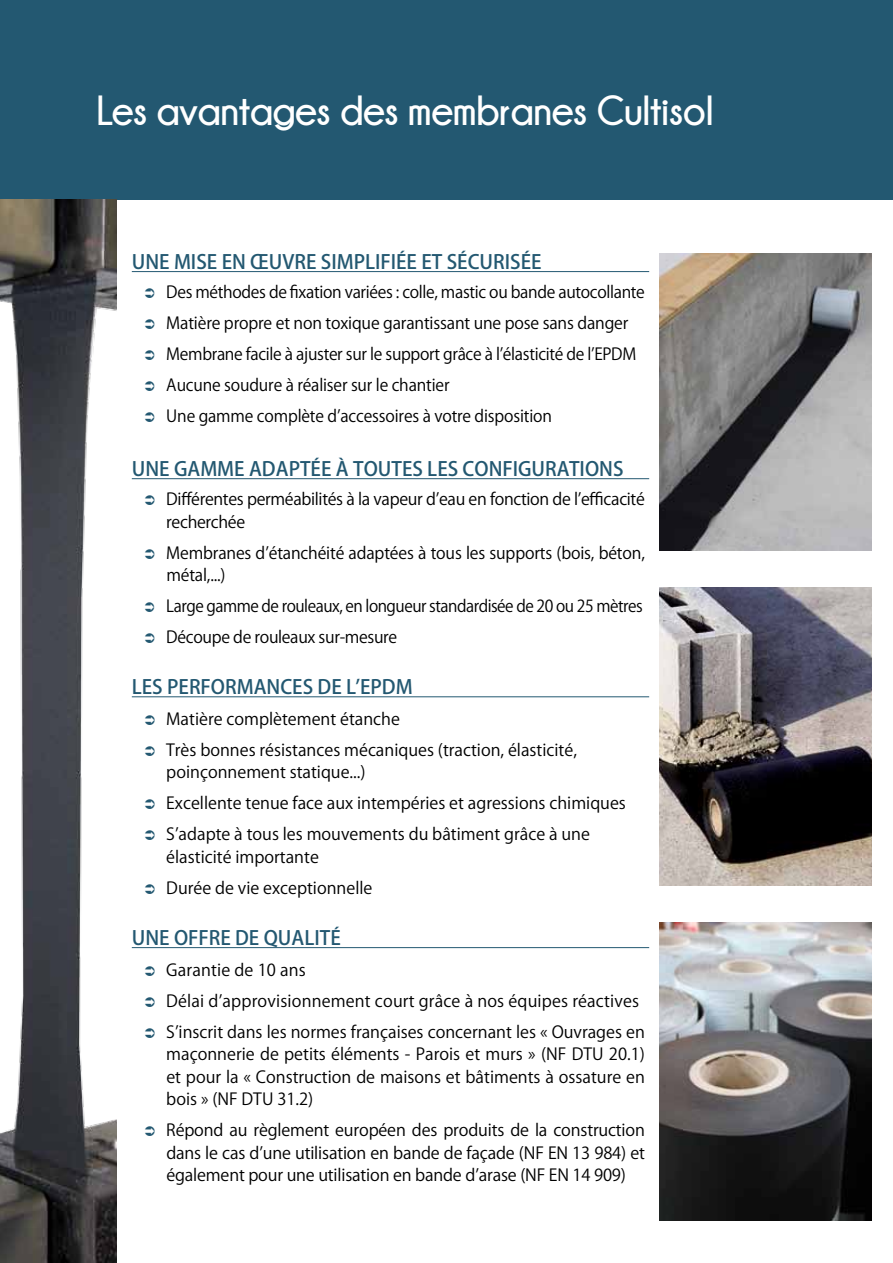
<style>
.page{position:relative;width:893px;height:1263px;background:#fff}
.page>*{position:absolute;margin:0;border:0;box-sizing:border-box;transform-origin:0 0}
.t1{font:700 42px "Champagne&Limousines";letter-spacing:-.01em;color:#fff;scale:.96 1}
.t2{font:500 19.5px "Koz Go Pro";color:#235871}
.t3{font:16.5px/31px "Koz Go Pro";letter-spacing:-.01em;color:#000}
.t4{font:16.5px/31px "Koz Go Pro";letter-spacing:.01em;color:#000}
.t5{font:16.5px/31px "Koz Go Pro";letter-spacing:-.03em;color:#000;scale:.95 1}
</style>
<div class="page">
<div style="left:0;top:0;width:893px;height:200px;background:#235871"></div>
<img style="left:0;top:200px;width:117px;height:1063px">
<img style="left:659px;top:588px;width:213px;height:297px">
<img style="left:659px;top:923px;width:213px;height:297px">
<img style="left:659px;top:253px;width:213px;height:298px">
<hr style="left:132px;top:271px;width:517px;height:1px;background:#235871">
<hr style="left:132px;top:478px;width:517px;height:1px;background:#235871">
<hr style="left:132px;top:696px;width:517px;height:1px;background:#235871">
<hr style="left:132px;top:947px;width:517px;height:1px;background:#235871">
<h1 class="t1" style="left:96px;top:88px;width:644px">Les avantages des membranes Cultisol</h1>
<p class="t2" style="left:132px;top:249px;width:411px">UNE MISE EN ŒUVRE SIMPLIFIÉE ET SÉCU RISÉE</p>
<p class="t3" style="left:166px;top:277px;width:480px">Des méthodes de fixation variées : colle, mastic ou bande autocollante Matière propre et non toxique garantissant une pose sans danger Membrane facile à ajuster sur le support grâce à l’élasticité de l’EPDM Aucune soudure à réaliser sur le chantier<br>Une gamme complète d’accessoires à votre disposition</p>
<p class="t2" style="left:132px;top:456px;width:493px">UNE GAMME ADAPTÉE À TOUTES LES CONFIGU RATIONS</p>
<p class="t3" style="left:166px;top:488px;width:480px;line-height:22.5px">Différentes perméabilités à la vapeur d’eau en fonction de l’efficacité recherchée</p>
<p class="t3" style="left:166px;top:542px;width:480px;line-height:22.5px">Membranes d’étanchéité adaptées à tous les supports (bois, béton, métal,...)</p>
<p class="t5" style="left:166px;top:591px;width:503px">Large gamme de rouleaux, en longueur standardisée de 20 ou 25 mètres<br>Découpe de rouleaux sur-mesure</p>
<p class="t2" style="left:132px;top:674px;width:242px">LES PERFORMANCES DE L’EPDM</p>
<p class="t3" style="left:166px;top:704px;width:412px">Matière complètement étanche<br>Très bonnes résistances mécaniques (traction, élasticité,</p>
<p class="t3" style="left:166px;top:757px;width:461px">poinçonnement statique...)<br>Excellente tenue face aux intempéries et agressions chimiques<br>S’adapte à tous les mouvements du bâtiment grâce à une</p>
<p class="t3" style="left:166px;top:842px;width:208px">élasticité importante<br>Durée de vie exceptionnelle</p>
<p class="t2" style="left:132px;top:925px;width:210px">UNE OFFRE DE QUALITÉ</p>
<p class="t4" style="left:166px;top:954px;width:480px">Garantie de 10 ans<br>Délai d’approvisionnement court grâce à nos équipes réactives<br>S’inscrit dans les normes françaises concernant les « Ouvrages en</p>
<p class="t3" style="left:166px;top:1043px;width:480px;line-height:22.5px;text-align:justify">maçonnerie de petits éléments - Parois et murs » (NF DTU 20.1) et pour la « Construction de maisons et bâtiments à ossature en bois » (NF DTU 31.2)</p>
<p class="t3" style="left:166px;top:1119px;width:480px;line-height:22.5px;text-align:justify">Répond au règlement européen des produits de la construction dans le cas d’une utilisation en bande de façade (NF EN 13 984) et également pour une utilisation en bande d’arase (NF EN 14 909)</p>
</div>
